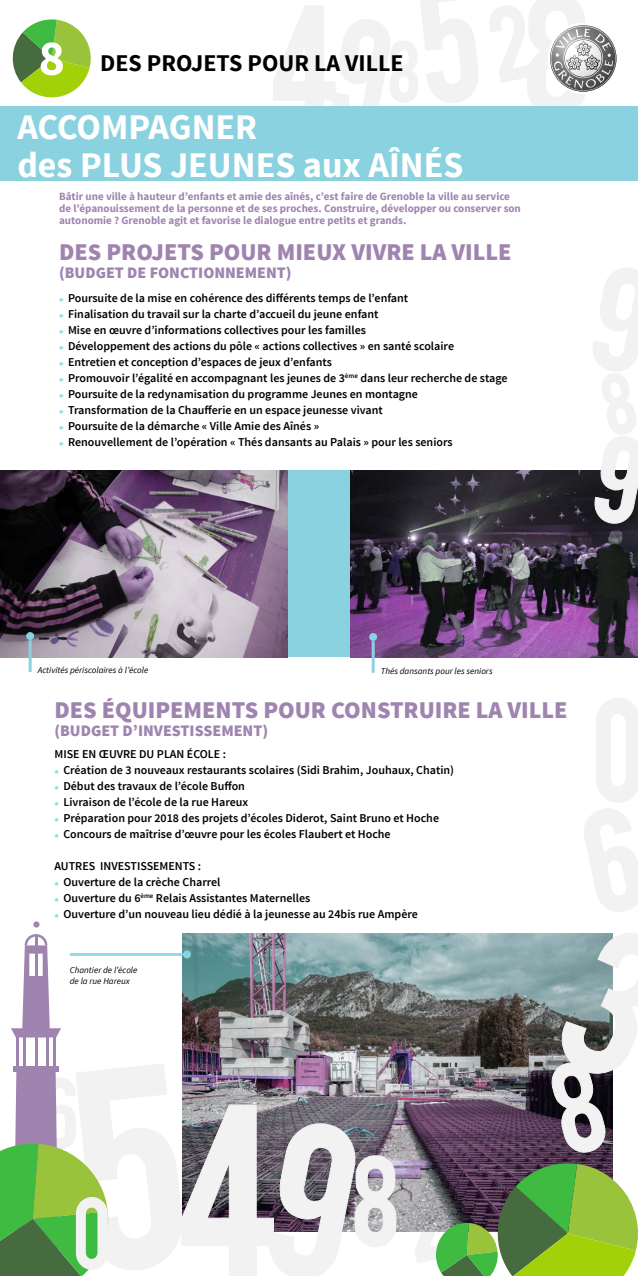
<style>
.page{position:relative;width:638px;height:1276px;background:#fff}
.page>*{position:absolute;margin:0;border:0;box-sizing:border-box;transform-origin:0 0}
.t1{font:700 50px "Source Sans Pro";color:#fff}
.t2{font:700 36px/38px "Source Sans Pro";color:#fff}
.t3{font:900 24px "Source Sans Pro";color:#9f84b0}
.t4{font:700 24px "Source Sans Pro";color:#000}
.t5{font:900 16px "Source Sans Pro";color:#9f84b0}
.t6{font:600 12px "Source Sans Pro";color:#000}
.t7{font:700 11px/12px "Source Sans Pro";color:#9f84b0}
.t8{font:italic 9px/10.8px "Source Sans Pro";color:#000}
.s1{color:#94dbe9}
</style>
<div class="page">
<svg style="left:273px;top:0;width:205px;height:106px"></svg>
<img style="left:182px;top:934px;width:430px;height:297px">
<div style="left:0;top:106px;width:638px;height:75px;background:#8bd2e0"></div>
<hr style="left:16px;top:1035px;width:3px;height:32px;background:#9f84b0">
<hr style="left:53px;top:1035px;width:3px;height:32px;background:#9f84b0">
<hr style="left:23px;top:1035px;width:3px;height:32px;background:#9f84b0">
<hr style="left:46px;top:1035px;width:2px;height:32px;background:#9f84b0">
<hr style="left:35px;top:1035px;width:3px;height:32px;background:#9f84b0">
<svg style="left:11px;top:934px;width:50px;height:103px"></svg>
<hr style="left:35px;top:935px;width:2px;height:41px;background:#9f84b0">
<div style="left:33px;top:921px;width:7px;height:6px;background:#9f84b0;border-radius:50%"></div>
<svg style="left:0;top:1062px;width:397px;height:214px"></svg>
<svg style="left:12px;top:19px;width:79px;height:79px"></svg>
<svg style="left:550px;top:933px;width:88px;height:221px"></svg>
<svg style="left:584px;top:698px;width:54px;height:214px"></svg>
<svg style="left:490px;top:0;width:126px;height:106px"></svg>
<svg style="left:403px;top:1161px;width:235px;height:115px;background:#7c9d59"></svg>
<div style="left:0;top:470px;width:406px;height:187px;background:#8bd2e0"></div>
<img style="left:0;top:470px;width:287px;height:187px">
<img style="left:350px;top:470px;width:288px;height:187px">
<svg style="left:592px;top:268px;width:46px;height:256px"></svg>
<hr style="left:70px;top:953px;width:113px;height:3px;background:#94dbe9">
<div style="left:183px;top:950px;width:8px;height:8px;background:#8bd2e0;border-radius:50%"></div>
<hr style="left:29px;top:640px;width:3px;height:32px;background:#8bd2e0">
<div style="left:26px;top:632px;width:8px;height:8px;background:#8bd2e0;border-radius:50%"></div>
<hr style="left:372px;top:641px;width:3px;height:32px;background:#8bd2e0">
<div style="left:369px;top:633px;width:8px;height:8px;background:#8bd2e0;border-radius:50%"></div>
<h1 class="t1" style="left:39px;top:26px;width:28px">8</h1>
<h3 class="t4" style="left:100px;top:47px;width:305px">DES PROJETS POUR LA VILLE</h3>
<h2 class="t2" style="left:17px;top:109px;width:447px">ACCOMPAGNER<br>des PLUS JEUNES aux AÎNÉS</h2>
<p class="t7" style="left:59px;top:190px;width:463px">Bâtir une ville à hauteur d’enfants et amie des aînés, c’est faire de Grenoble la ville au service de l’épanouissement de la personne et de ses proches. Construire, développer ou conserver son autonomie ? Grenoble agit et favorise le dialogue entre petits et grands.</p>
<h3 class="t3" style="left:59px;top:236px;width:454px">DES PROJETS POUR MIEUX VIVRE LA VILLE</h3>
<h3 class="t5" style="left:59px;top:262px;width:234px">(BUDGET DE FONCTIONNEMENT)</h3>
<p class="t6" style="left:59px;top:290px;width:351px"><span class="s1">●</span> Poursuite de la mise en cohérence des différents temps de l’enfant</p>
<p class="t6" style="left:59px;top:306px;width:321px"><span class="s1">●</span> Finalisation du travail sur la charte d’accueil du jeune enfant</p>
<p class="t6" style="left:59px;top:322px;width:308px"><span class="s1">●</span> Mise en œuvre d’informations collectives pour les familles</p>
<p class="t6" style="left:59px;top:338px;width:396px"><span class="s1">●</span> Développement des actions du pôle « actions collectives » en santé scolaire</p>
<p class="t6" style="left:59px;top:354px;width:274px"><span class="s1">●</span> Entretien et conception d’espaces de jeux d’enfants</p>
<p class="t6" style="left:59px;top:370px;width:450px"><span class="s1">●</span> Promouvoir l’égalité en accompagnant les jeunes de 3<sup>ème</sup> dans leur recherche de stage</p>
<p class="t6" style="left:59px;top:386px;width:360px"><span class="s1">●</span> Poursuite de la redynamisation du programme Jeunes en montagne</p>
<p class="t6" style="left:59px;top:402px;width:325px"><span class="s1">●</span> Transformation de la Chaufferie en un espace jeunesse vivant</p>
<p class="t6" style="left:59px;top:418px;width:262px"><span class="s1">●</span> Poursuite de la démarche « Ville Amie des Aînés »</p>
<p class="t6" style="left:59px;top:434px;width:395px"><span class="s1">●</span> Renouvellement de l’opération « Thés dansants au Palais » pour les seniors</p>
<p class="t8" style="left:38px;top:664px;width:112px">Activités périscolaires à l’école</p>
<p class="t8" style="left:381px;top:665px;width:113px">Thés dansants pour les seniors</p>
<h3 class="t3" style="left:54px;top:694px;width:515px">DES ÉQUIPEMENTS POUR CONSTRUIRE LA VILLE</h3>
<h3 class="t5" style="left:54px;top:720px;width:215px">(BUDGET D’INVESTISSEMENT)</h3>
<p class="t6" style="left:54px;top:746px;width:173px">MISE EN ŒUVRE DU PLAN ÉCOLE :</p>
<p class="t6" style="left:54px;top:762px;width:401px"><span class="s1">●</span> Création de 3 nouveaux restaurants scolaires (Sidi Brahim, Jouhaux, Chatin)</p>
<p class="t6" style="left:54px;top:778px;width:192px"><span class="s1">●</span> Début des travaux de l’école Buffon</p>
<p class="t6" style="left:54px;top:794px;width:195px"><span class="s1">●</span> Livraison de l’école de la rue Hareux</p>
<p class="t6" style="left:54px;top:810px;width:386px"><span class="s1">●</span> Préparation pour 2018 des projets d’écoles Diderot, Saint Bruno et Hoche</p>
<p class="t6" style="left:54px;top:826px;width:338px"><span class="s1">●</span> Concours de maîtrise d’œuvre pour les écoles Flaubert et Hoche</p>
<p class="t6" style="left:54px;top:858px;width:148px">AUTRES INVESTISSEMENTS :</p>
<p class="t6" style="left:54px;top:874px;width:168px"><span class="s1">●</span> Ouverture de la crèche Charrel</p>
<p class="t6" style="left:54px;top:890px;width:257px"><span class="s1">●</span> Ouverture du 6<sup>ème</sup> Relais Assistantes Maternelles</p>
<p class="t6" style="left:54px;top:906px;width:365px"><span class="s1">●</span> Ouverture d’un nouveau lieu dédié à la jeunesse au 24bis rue Ampère</p>
<p class="t8" style="left:70px;top:964px;width:69px">Chantier de l’école de la rue Hareux</p>
</div>
